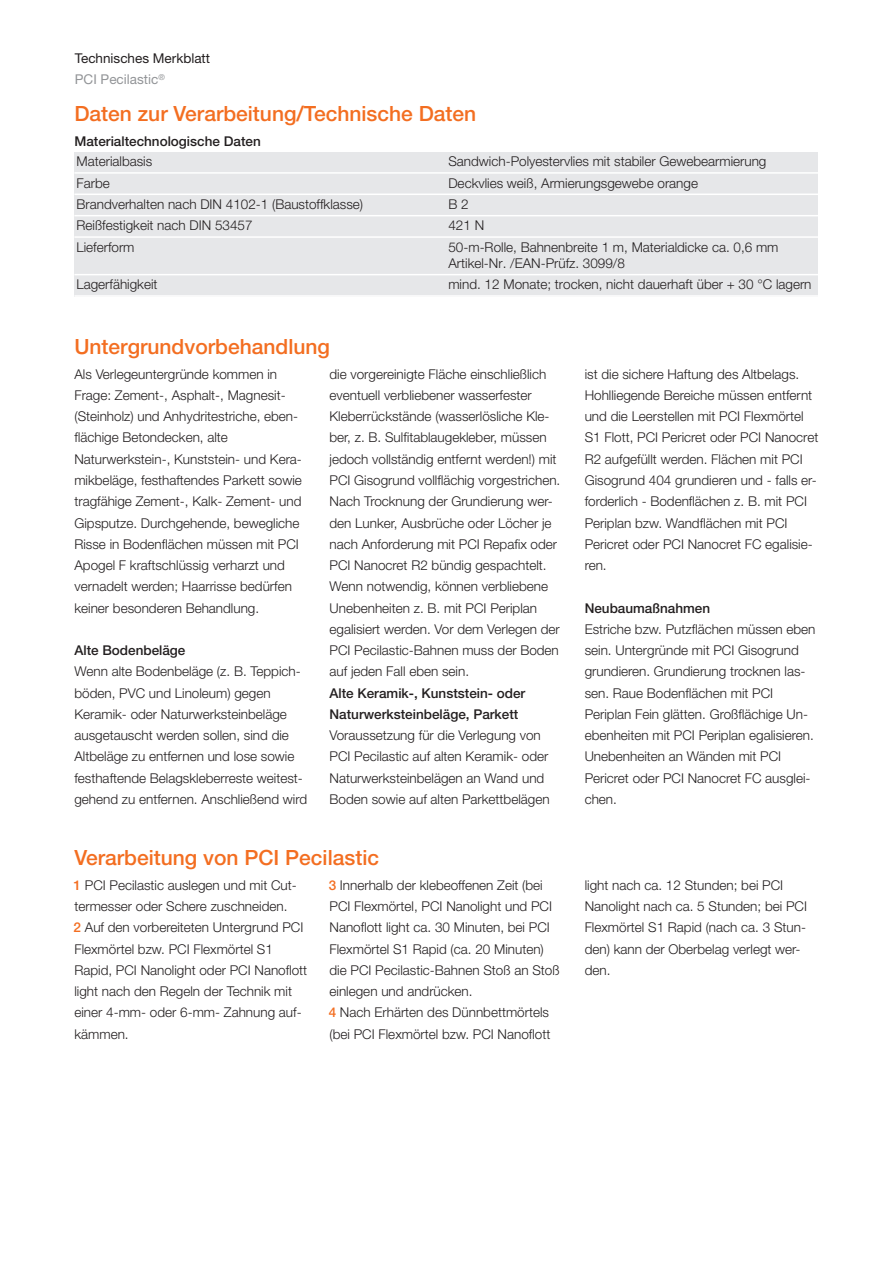
<style>
.page{position:relative;width:893px;height:1263px;background:#fff}
.page>*{position:absolute;margin:0;border:0;box-sizing:border-box;transform-origin:0 0}
.t1{font:500 21px "Helvetica Neue LT Pro";color:#f36e21}
.t2{font:300 13.5px/21.3px "Helvetica Neue LT Pro";color:#231f20}
.t3{font:500 13.5px/21.3px "Helvetica Neue LT Pro";color:#231f20}
.t4{font:13.5px/21.3px "Helvetica Neue LT Pro";color:#231f20}
.s1{color:#939598}
.s2{font-weight:500;color:#f36e21}
</style>
<div class="page">
<div style="left:74px;top:152px;width:372px;height:21px;background:#e6e7e9"></div>
<div style="left:446px;top:152px;width:372px;height:21px;background:#e6e7e9"></div>
<div style="left:74px;top:173px;width:372px;height:21px;background:#e6e7e9"></div>
<div style="left:446px;top:173px;width:372px;height:21px;background:#e6e7e9"></div>
<div style="left:74px;top:194px;width:372px;height:22px;background:#e6e7e9"></div>
<div style="left:446px;top:194px;width:372px;height:22px;background:#e6e7e9"></div>
<div style="left:74px;top:216px;width:372px;height:21px;background:#e6e7e9"></div>
<div style="left:446px;top:216px;width:372px;height:21px;background:#e6e7e9"></div>
<div style="left:74px;top:237px;width:372px;height:38px;background:#e6e7e9"></div>
<div style="left:446px;top:237px;width:372px;height:38px;background:#e6e7e9"></div>
<div style="left:74px;top:275px;width:372px;height:22px;background:#e6e7e9"></div>
<div style="left:446px;top:275px;width:372px;height:22px;background:#e6e7e9"></div>
<hr style="left:74px;top:172px;width:744px;height:2px;background:#fff">
<hr style="left:74px;top:194px;width:744px;height:1px;background:#fff">
<hr style="left:74px;top:215px;width:744px;height:1px;background:#fff">
<hr style="left:74px;top:236px;width:744px;height:2px;background:#fff">
<hr style="left:74px;top:274px;width:744px;height:1px;background:#fff">
<hr style="left:74px;top:295px;width:744px;height:2px;background:#fff">
<p class="t4" style="left:75px;top:49px;width:137px">Technisches Merkblatt<br><span class="s1">PCI Pecilastic</span><sup>®</sup></p>
<h1 class="t1" style="left:74px;top:106px;width:403px">Daten zur Verarbeitung/Technische Daten</h1>
<p class="t3" style="left:74px;top:132px;width:188px">Materialtechnologische Daten</p>
<p class="t2" style="left:77px;top:152px;width:77px">Materialbasis</p>
<p class="t2" style="left:448px;top:152px;width:320px">Sandwich-Polyestervlies mit stabiler Gewebearmierung</p>
<p class="t2" style="left:77px;top:173px;width:35px">Farbe</p>
<p class="t2" style="left:448px;top:173px;width:251px">Deckvlies weiß, Armierungsgewebe orange</p>
<p class="t2" style="left:77px;top:195px;width:288px">Brandverhalten nach DIN 4102-1 (Baustoffklasse)</p>
<p class="t2" style="left:448px;top:195px;width:22px">B 2</p>
<p class="t2" style="left:77px;top:216px;width:178px">Reißfestigkeit nach DIN 53457</p>
<p class="t2" style="left:448px;top:216px;width:37px">421 N</p>
<p class="t2" style="left:77px;top:237px;width:60px">Lieferform</p>
<p class="t2" style="left:448px;top:240px;width:332px;line-height:16.2px">50-m-Rolle, Bahnenbreite 1 m, Materialdicke ca. 0,6 mm<br>Artikel-Nr. /EAN-Prüfz. 3099/8</p>
<p class="t2" style="left:77px;top:275px;width:83px">Lagerfähigkeit</p>
<p class="t2" style="left:448px;top:275px;width:365px">mind. 12 Monate; trocken, nicht dauerhaft über + 30 °C lagern</p>
<h1 class="t1" style="left:74px;top:339px;width:257px">Untergrundvorbehandlung</h1>
<p class="t2" style="left:74px;top:364px;width:229px">Als Verlegeuntergründe kommen in Frage: Zement-, Asphalt-, Magnesit-(Steinholz) und Anhydritestriche, eben&shy;flächige Betondecken, alte Naturwerkstein-, Kunststein- und Kera&shy;mikbeläge, festhaftendes Parkett sowie tragfähige Zement-, Kalk- Zement- und Gipsputze. Durchgehende, bewegliche Risse in Bodenflächen müssen mit PCI Apogel F kraftschlüssig verharzt und vernadelt werden; Haarrisse bedürfen keiner besonderen Behandlung.</p>
<p class="t3" style="left:74px;top:641px;width:113px">Alte Bodenbeläge</p>
<p class="t2" style="left:74px;top:662px;width:234px">Wenn alte Bodenbeläge (z. B. Teppich&shy;böden, PVC und Linoleum) gegen Keramik- oder Naturwerksteinbeläge ausgetauscht werden sollen, sind die Altbeläge zu entfernen und lose sowie festhaftende Belagskleberreste weitest&shy;gehend zu entfernen. Anschließend wird</p>
<p class="t2" style="left:330px;top:364px;width:232px">die vorgereinigte Fläche einschließlich eventuell verbliebener wasserfester Kleberrückstände (wasserlösliche Kle&shy;ber, z. B. Sulfitablaugekleber, müssen jedoch vollständig entfernt werden!) mit PCI Gisogrund vollflächig vorgestrichen.<br>Nach Trocknung der Grundierung wer&shy;den Lunker, Ausbrüche oder Löcher je nach Anforderung mit PCI Repafix oder PCI Nanocret R2 bündig gespachtelt.<br>Wenn notwendig, können verbliebene Unebenheiten z. B. mit PCI Periplan egalisiert werden. Vor dem Verlegen der PCI Pecilastic-Bahnen muss der Boden auf jeden Fall eben sein.</p>
<p class="t3" style="left:330px;top:683px;width:197px">Alte Keramik-, Kunststein- oder<br>Naturwerksteinbeläge, Parkett</p>
<p class="t2" style="left:330px;top:726px;width:222px">Voraussetzung für die Verlegung von PCI Pecilastic auf alten Keramik- oder Naturwerksteinbelägen an Wand und Boden sowie auf alten Parkettbelägen</p>
<h1 class="t1" style="left:74px;top:850px;width:306px">Verarbeitung von PCI Pecilastic</h1>
<p class="t2" style="left:585px;top:364px;width:235px">ist die sichere Haftung des Altbelags.<br>Hohlliegende Bereiche müssen entfernt und die Leerstellen mit PCI Flexmörtel S1 Flott, PCI Pericret oder PCI Nanocret R2 aufgefüllt werden. Flächen mit PCI Gisogrund 404 grundieren und - falls er&shy;forderlich - Bodenflächen z. B. mit PCI Periplan bzw. Wandflächen mit PCI Pericret oder PCI Nanocret FC egalisie&shy;ren.</p>
<p class="t3" style="left:585px;top:598px;width:127px">Neubaumaßnahmen</p>
<p class="t2" style="left:585px;top:620px;width:232px">Estriche bzw. Putzflächen müssen eben sein. Untergründe mit PCI Gisogrund grundieren. Grundierung trocknen las&shy;sen. Raue Bodenflächen mit PCI Periplan Fein glätten. Großflächige Un&shy;ebenheiten mit PCI Periplan egalisieren.<br>Unebenheiten an Wänden mit PCI Pericret oder PCI Nanocret FC ausglei&shy;chen.</p>
<p class="t2" style="left:74px;top:875px;width:235px"><span class="s2">1</span> PCI Pecilastic auslegen und mit Cut&shy;termesser oder Schere zuschneiden.<br><span class="s2">2</span> Auf den vorbereiteten Untergrund PCI Flexmörtel bzw. PCI Flexmörtel S1<br>Rapid, PCI Nanolight oder PCI Nanoflott light nach den Regeln der Technik mit einer 4-mm- oder 6-mm- Zahnung auf&shy;kämmen.</p>
<p class="t2" style="left:329px;top:875px;width:232px"><span class="s2">3</span> Innerhalb der klebeoffenen Zeit (bei PCI Flexmörtel, PCI Nanolight und PCI Nanoflott light ca. 30 Minuten, bei PCI Flexmörtel S1 Rapid (ca. 20 Minuten) die PCI Pecilastic-Bahnen Stoß an Stoß einlegen und andrücken.<br><span class="s2">4</span> Nach Erhärten des Dünnbettmörtels (bei PCI Flexmörtel bzw. PCI Nanoflott</p>
<p class="t2" style="left:585px;top:875px;width:224px">light nach ca. 12 Stunden; bei PCI<br>Nanolight nach ca. 5 Stunden; bei PCI<br>Flexmörtel S1 Rapid (nach ca. 3 Stun&shy;den) kann der Oberbelag verlegt wer&shy;den.</p>
</div>
